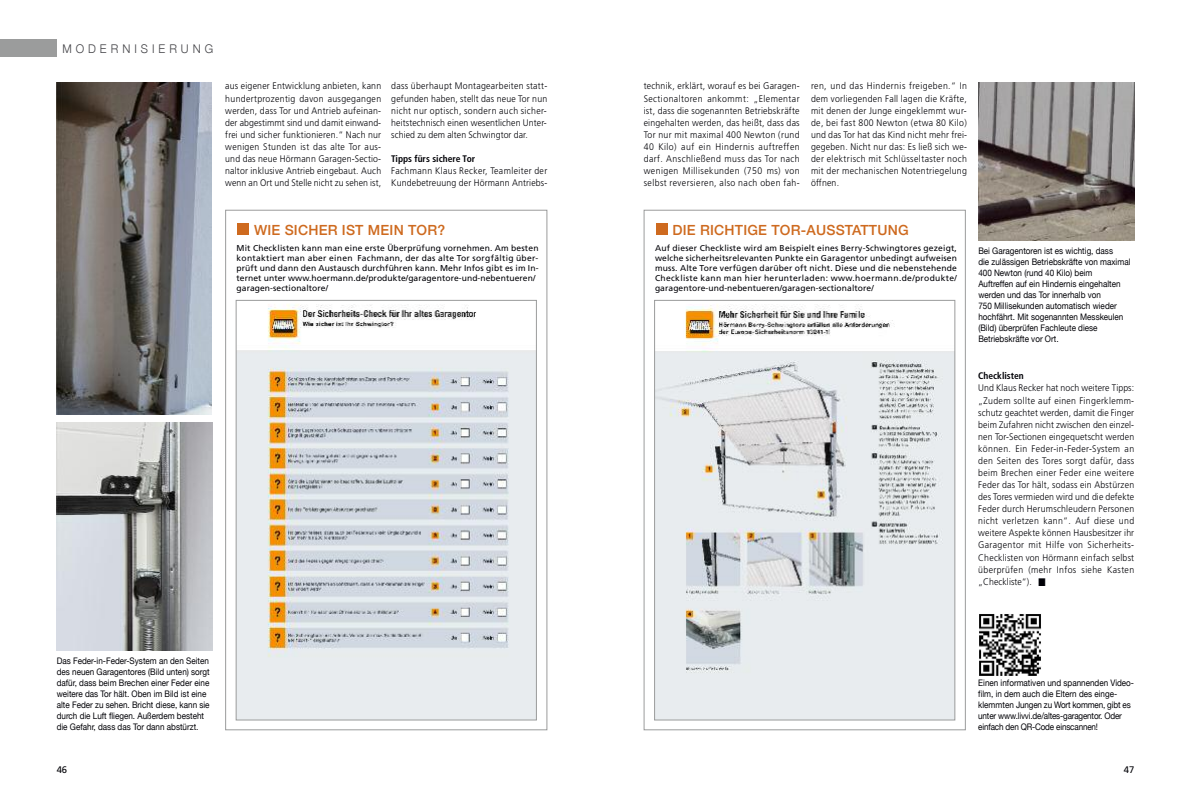
<style>
.page{position:relative;width:1191px;height:794px;background:#fff}
.page>*{position:absolute;margin:0;border:0;box-sizing:border-box;transform-origin:0 0}
.t1{font:500 14px "Helvetica Neue";letter-spacing:.015em;color:#ce6a1f}
.t2{font:300 12px "Helvetica Neue";letter-spacing:.35em;color:#404044;scale:.95 1}
.t3{font:300 9.5px/12.1px "Frutiger";letter-spacing:.025em;color:#000006;text-align:justify;scale:.92 1}
.t4{font:700 condensed 9.5px "Frutiger";color:#000006}
.t5{font:9.5px "Frutiger";color:#000006}
.t6{font:9px/11px "Helvetica Neue";color:#000006;scale:.9 1}
.t7{font:9px/11px "Helvetica Neue";letter-spacing:-.02em;color:#000006;scale:.9 1}
.t8{font:8.5px/10px "Frutiger";letter-spacing:.015em;color:#000006;text-align:justify}
</style>
<div class="page">
<div style="left:643px;top:210px;width:322px;height:520px;border:1px solid #9b9c9c"></div>
<div style="left:655px;top:223px;width:12px;height:12px;background:#ce6a1f"></div>
<img style="left:656px;top:304px;width:297px;height:414px">
<div style="left:654px;top:300px;width:301px;height:420px;border:1px solid #9b9c9c"></div>
<div style="left:0;top:40px;width:57px;height:17px;background:#9b9c9c"></div>
<div style="left:225px;top:210px;width:322px;height:520px;border:1px solid #9b9c9c"></div>
<div style="left:237px;top:223px;width:12px;height:12px;background:#ce6a1f"></div>
<img style="left:57px;top:82px;width:154px;height:333px">
<img style="left:57px;top:422px;width:156px;height:228px">
<img style="left:978px;top:82px;width:156px;height:158px">
<img style="left:979px;top:614px;width:62px;height:62px">
<img style="left:238px;top:304px;width:296px;height:414px">
<div style="left:236px;top:300px;width:300px;height:420px;border:1px solid #9b9c9c"></div>
<p class="t2" style="left:62px;top:41px;width:160px">MODERNISIERUNG</p>
<p class="t3" style="left:225px;top:81px;width:171px">aus eigener Entwicklung anbieten, kann hundertprozentig davon ausgegangen werden, dass Tor und Antrieb aufeinan&shy;der abgestimmt sind und damit einwand&shy;frei und sicher funktionieren.“ Nach nur wenigen Stunden ist das alte Tor aus&shy;und das neue Hörmann Garagen-Sectio&shy;naltor inklusive Antrieb eingebaut. Auch wenn an Ort und Stelle nicht zu sehen ist,</p>
<p class="t3" style="left:391px;top:81px;width:171px">dass überhaupt Montagearbeiten statt&shy;gefunden haben, stellt das neue Tor nun nicht nur optisch, sondern auch sicher&shy;heitstechnisch einen wesentlichen Unter&shy;schied zu dem alten Schwingtor dar.</p>
<p class="t4" style="left:391px;top:155px;width:85px">Tipps fürs sichere Tor</p>
<p class="t3" style="left:391px;top:165px;width:171px">Fachmann Klaus Recker, Teamleiter der<br>Kundebetreuung der Hörmann Antriebs-</p>
<h1 class="t1" style="left:254px;top:221px;width:193px">WIE SICHER IST MEIN TOR?</h1>
<p class="t8" style="left:237px;top:243px;width:303px;text-align:left">Mit Checklisten kann man eine erste Überprüfung vornehmen. Am besten kontaktiert man aber einen Fachmann, der das alte Tor sorgfältig über&shy;prüft und dann den Austausch durchführen kann. Mehr Infos gibt es im In&shy;ternet unter www.hoermann.de/produkte/garagentore-und-nebentueren/ garagen-sectionaltore/</p>
<p class="t6" style="left:57px;top:655px;width:171px">Das Feder-in-Feder-System an den Seiten des neuen Garagentores (Bild unten) sorgt dafür, dass beim Brechen einer Feder eine weitere das Tor hält. Oben im Bild ist eine alte Feder zu sehen. Bricht diese, kann sie durch die Luft fliegen. Außerdem besteht die Gefahr, dass das Tor dann abstürzt.</p>
<p class="t5" style="left:57px;top:765px;width:12px">46</p>
<p class="t3" style="left:643px;top:81px;width:171px">technik, erklärt, worauf es bei Garagen-Sectionaltoren ankommt: „Elementar ist, dass die sogenannten Betriebskräfte eingehalten werden, das heißt, dass das Tor nur mit maximal 400 Newton (rund 40 Kilo) auf ein Hindernis auftreffen darf. Anschließend muss das Tor nach wenigen Millisekunden (750 ms) von selbst reversieren, also nach oben fah-</p>
<p class="t3" style="left:811px;top:81px;width:171px">ren, und das Hindernis freigeben.“ In dem vorliegenden Fall lagen die Kräfte, mit denen der Junge eingeklemmt wur&shy;de, bei fast 800 Newton (etwa 80 Kilo) und das Tor hat das Kind nicht mehr frei&shy;gegeben. Nicht nur das: Es ließ sich we&shy;der elektrisch mit Schlüsseltaster noch mit der mechanischen Notentriegelung öffnen.</p>
<h1 class="t1" style="left:672px;top:221px;width:238px">DIE RICHTIGE TOR-AUSSTATTUNG</h1>
<p class="t8" style="left:655px;top:243px;width:303px">Auf dieser Checkliste wird am Beispielt eines Berry-Schwingtores gezeigt, welche sicherheitsrelevanten Punkte ein Garagentor unbedingt aufweisen muss. Alte Tore verfügen darüber oft nicht. Diese und die nebenstehende Checkliste kann man hier herunterladen: www.hoermann.de/produkte/ garagentore-und-nebentueren/garagen-sectionaltore/</p>
<p class="t6" style="left:978px;top:245px;width:171px">Bei Garagentoren ist es wichtig, dass<br>die zulässigen Betriebskräfte von maximal 400 Newton (rund 40 Kilo) beim<br>Auftreffen auf ein Hindernis eingehalten werden und das Tor innerhalb von<br>750 Millisekunden automatisch wieder hochfährt. Mit sogenannten Messkeulen (Bild) überprüfen Fachleute diese Betriebskräfte vor Ort.</p>
<p class="t4" style="left:978px;top:372px;width:47px">Checklisten</p>
<p class="t3" style="left:978px;top:383px;width:171px">Und Klaus Recker hat noch weitere Tipps: „Zudem sollte auf einen Fingerklemm&shy;schutz geachtet werden, damit die Finger beim Zufahren nicht zwischen den einzel&shy;nen Tor-Sectionen eingequetscht werden können. Ein Feder-in-Feder-System an den Seiten des Tores sorgt dafür, dass beim Brechen einer Feder eine weitere Feder das Tor hält, sodass ein Abstürzen des Tores vermieden wird und die defekte Feder durch Herumschleudern Personen nicht verletzen kann“. Auf diese und weitere Aspekte können Hausbesitzer ihr Garagentor mit Hilfe von Sicherheits-Checklisten von Hörmann einfach selbst überprüfen (mehr Infos siehe Kasten „Checkliste“). ■</p>
<p class="t7" style="left:978px;top:677px;width:175px">Einen informativen und spannenden Video&shy;film, in dem auch die Eltern des einge&shy;klemmten Jungen zu Wort kommen, gibt es unter www.livvi.de/altes-garagentor. Oder einfach den QR-Code einscannen!</p>
<p class="t5" style="left:1123px;top:765px;width:12px">47</p>
</div>
